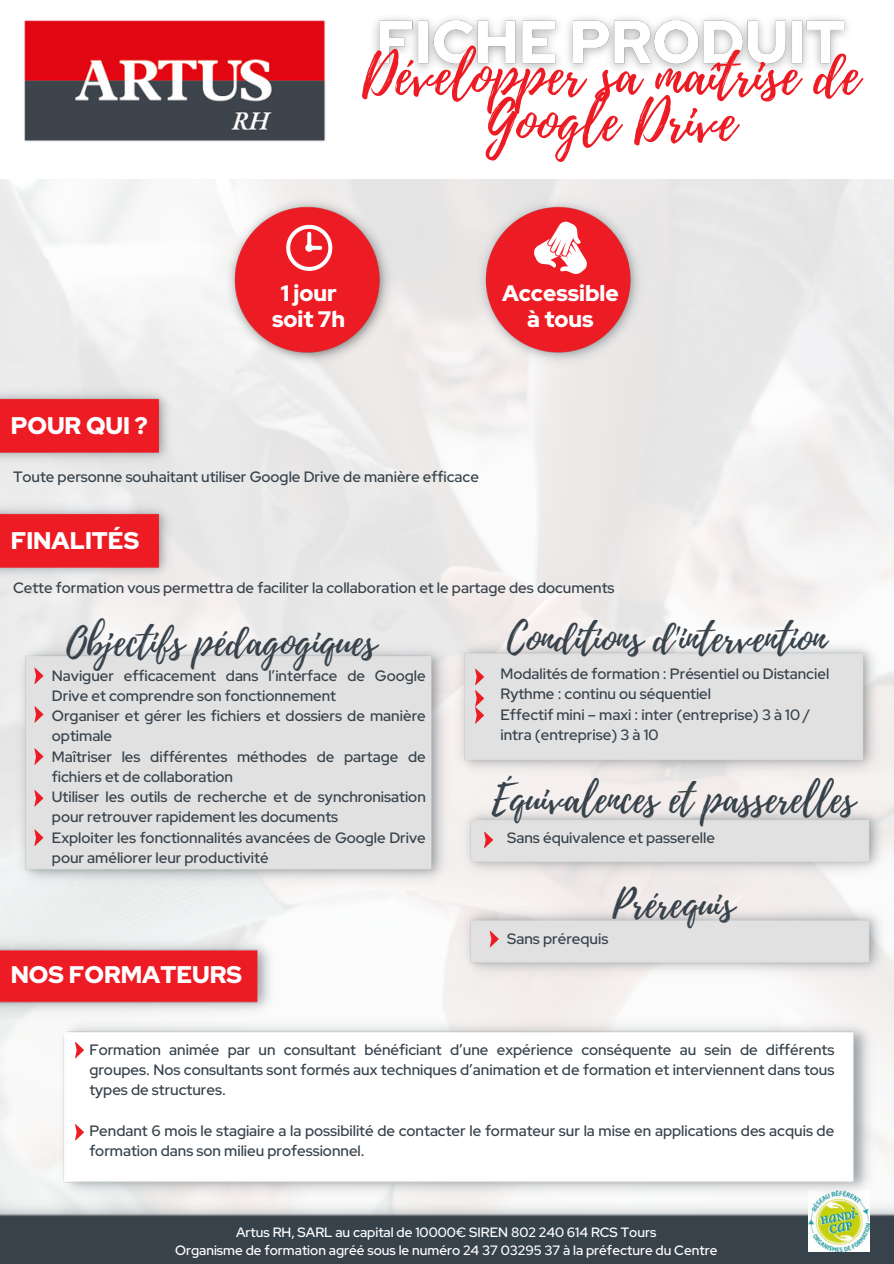
<style>
.page{position:relative;width:894px;height:1264px;background:#fff}
.page>*{position:absolute;margin:0;border:0;box-sizing:border-box;transform-origin:0 0}
.t1{font:54.6px/46.2px "Playlist Script";color:#ed1c24;text-align:center}
.t2{font:38.85px "Playlist Script";color:#37424b}
.t3{font:900 24px "Red Hat Display";color:#fff}
.t4{font:900 22.35px/25.3px "Red Hat Display";color:#fff;text-align:center}
.t5{font:500 15px/20.2px "Red Hat Display";color:#37424b}
.t6{font:500 13.5px "Red Hat Display";color:#fff}
</style>
<div class="page">
<img style="left:24px;top:20px;width:302px;height:122px">
<img style="left:223px;top:193px;width:171px;height:176px">
<img style="left:474px;top:193px;width:171px;height:176px">
<svg style="left:286px;top:225px;width:46px;height:46px"></svg>
<svg style="left:533px;top:222px;width:54px;height:52px"></svg>
<img style="left:0;top:383px;width:175px;height:86px">
<img style="left:0;top:498px;width:175px;height:86px">
<img style="left:13px;top:640px;width:439px;height:247px">
<svg style="left:34px;top:667px;width:9px;height:17px"></svg>
<svg style="left:34px;top:706px;width:9px;height:16px"></svg>
<img style="left:453px;top:636px;width:427px;height:141px">
<svg style="left:475px;top:668px;width:9px;height:55px"></svg>
<svg style="left:489px;top:930px;width:9px;height:17px"></svg>
<svg style="left:484px;top:831px;width:9px;height:17px"></svg>
<img style="left:0;top:1198px;width:893px;height:65px">
<img style="left:808px;top:1198px;width:61px;height:53px">
<img style="left:56px;top:1016px;width:819px;height:182px">
<svg style="left:75px;top:1041px;width:9px;height:17px"></svg>
<svg style="left:75px;top:1123px;width:9px;height:17px"></svg>
<img style="left:0;top:933px;width:276px;height:86px">
<svg style="left:34px;top:748px;width:9px;height:16px"></svg>
<img style="left:374px;top:17px;width:474px;height:54px">
<svg style="left:34px;top:790px;width:9px;height:16px"></svg>
<svg style="left:34px;top:829px;width:9px;height:17px"></svg>
<p class="t1" style="left:362px;top:54px;width:498px">Développer sa maîtrise de<br>Google Drive</p>
<h4 class="t4" style="left:272px;top:281px;width:75px">1 jour soit 7h</h4>
<p class="t4" style="left:502px;top:281px;width:118px">Accessible à tous</p>
<p class="t3" style="left:11px;top:409px;width:138px">POUR QUI ?</p>
<h4 class="t5" style="left:13px;top:466px;width:467px">Toute personne souhaitant utiliser Google Drive de manière efficace</h4>
<p class="t3" style="left:11px;top:524px;width:130px">FINALITÉS</p>
<h3 class="t5" style="left:13px;top:577px;width:603px">Cette formation vous permettra de faciliter la collaboration et le partage des documents</h3>
<p class="t2" style="left:66px;top:614px;width:311px">Objectifs pédagogiques</p>
<p class="t5" style="left:52px;top:665px;width:375px">Naviguer efficacement dans l’interface de Google<br>Drive et comprendre son fonctionnement</p>
<h5 class="t5" style="left:52px;top:705px;width:375px">Organiser et gérer les fichiers et dossiers de manière optimale</h5>
<p class="t5" style="left:52px;top:746px;width:375px">Maîtriser les différentes méthodes de partage de fichiers et de collaboration</p>
<p class="t5" style="left:52px;top:786px;width:375px">Utiliser les outils de recherche et de synchronisation pour retrouver rapidement les documents</p>
<h5 class="t5" style="left:52px;top:827px;width:375px">Exploiter les fonctionnalités avancées de Google Drive pour améliorer leur productivité</h5>
<p class="t3" style="left:11px;top:958px;width:233px">NOS FORMATEURS</p>
<p class="t2" style="left:507px;top:610px;width:320px">Conditions d'intervention</p>
<h3 class="t5" style="left:500px;top:663px;width:330px">Modalités de formation : Présentiel ou Distanciel</h3>
<p class="t5" style="left:500px;top:684px;width:212px">Rythme : continu ou séquentiel</p>
<p class="t5" style="left:500px;top:704px;width:311px">Effectif mini – maxi : inter (entreprise) 3 à 10 /</p>
<p class="t5" style="left:500px;top:724px;width:159px">intra (entreprise) 3 à 10</p>
<p class="t2" style="left:491px;top:771px;width:365px">Équivalences et passerelles</p>
<p class="t5" style="left:507px;top:827px;width:209px">Sans équivalence et passerelle</p>
<p class="t2" style="left:612px;top:876px;width:123px">Prérequis</p>
<h2 class="t5" style="left:507px;top:928px;width:103px">Sans prérequis</h2>
<p class="t5" style="left:89px;top:1039px;width:746px;text-align:justify">Formation animée par un consultant bénéficiant d’une expérience conséquente au sein de différents groupes. Nos consultants sont formés aux techniques d’animation et de formation et interviennent dans tous types de structures.</p>
<p class="t5" style="left:89px;top:1120px;width:746px">Pendant 6 mois le stagiaire a la possibilité de contacter le formateur sur la mise en applications des acquis de formation dans son milieu professionnel.</p>
<p class="t6" style="left:236px;top:1222px;width:421px">Artus RH, SARL au capital de 10000€ SIREN 802 240 614 RCS Tours</p>
<p class="t6" style="left:175px;top:1240px;width:543px">Organisme de formation agréé sous le numéro 24 37 03295 37 à la préfecture du Centre</p>
</div>
